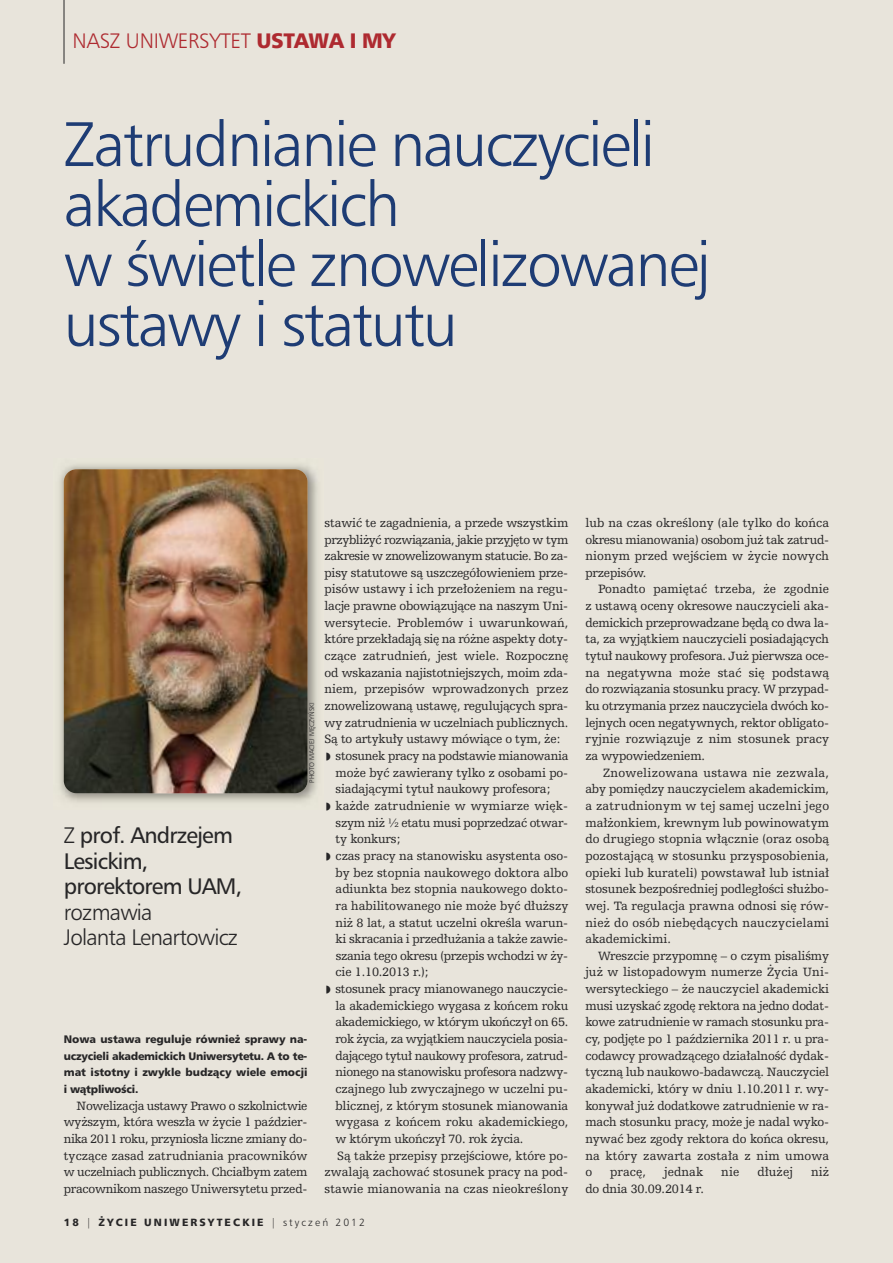
<style>
.page{position:relative;width:893px;height:1263px;background:#e8e4db}
.page>*{position:absolute;margin:0;border:0;box-sizing:border-box;transform-origin:0 0}
.t1{font:63px/60px "Humnst 777 Lt EU";letter-spacing:-.035em;color:#1e3c74}
.t2{font:22.5px/25.5px "Humnst 777 EU";letter-spacing:-.035em;color:#272627}
.t3{font:22.5px/25.5px "Humnst 777 Lt EU";letter-spacing:-.035em;color:#272627}
.t4{font:21px "Humnst 777 Lt EU";letter-spacing:-.015em;color:#ae2a30}
.t5{font:12.75px/16.6px "Humst Slab 712 EU";letter-spacing:-.015em;color:#272627;text-align:justify}
.t6{font:12.75px "Humst Slab 712 EU";letter-spacing:.005em;color:#272627}
.t7{font:12.75px "Humst Slab 712 EU";letter-spacing:-.035em;color:#272627}
.t8{font:10.95px/16.6px "Humnst 777 Blk EU";letter-spacing:-.005em;color:#272627;text-align:justify}
.t9{font:10.5px "Humnst 777 Blk EU";letter-spacing:.2em;color:#272627}
.t10{font:6.75px "Humnst 777 Lt EU";color:#272627}
.s1{font-family:"Humnst 777 Blk EU"}
.s2{font-family:"Humnst 777 Lt EU"}
.s3{font-family:"Menlo";font-weight:700;font-style:italic;font-size:13.2px}
</style>
<div class="page">
<hr style="left:64px;top:0;width:1px;height:64px;background:#272627">
<img style="left:59px;top:464px;width:259px;height:339px">
<img style="left:64px;top:469px;width:244px;height:324px;border-radius:13px">
<h3 class="t4" style="left:73px;top:28px;width:325px">Nasz UNiweRsytet <span class="s1">USTAWA I MY</span></h3>
<h1 class="t1" style="left:64px;top:113px;width:650px">zatrudnianie nauczycieli akademickich<br>w świetle znowelizowanej ustawy i statutu</h1>
<h2 class="t2" style="left:64px;top:822px;width:180px"><span class="s2">z</span> prof. Andrzejem lesickim, prorektorem UAm,</h2>
<h2 class="t3" style="left:64px;top:899px;width:176px">rozmawia<br>jolanta lenartowicz</h2>
<p class="t10" style="left:308px;top:783px;width:82px;rotate:-90deg">PHoto Maciej Męczyński</p>
<p class="t8" style="left:64px;top:1031px;width:245px">Nowa ustawa reguluje również sprawy na&shy;uczycieli akademickich Uniwersytetu. A to te&shy;mat istotny i zwykle budzący wiele emocji i wątpliwości.</p>
<p class="t5" style="left:64px;top:1097px;width:245px;text-indent:13px">Nowelizacja ustawy Prawo o szkolnictwie wyższym, która weszła w życie 1 paździer&shy;nika 2011 roku, przyniosła liczne zmiany do&shy;tyczące zasad zatrudniania pracowników w uczelniach publicznych. Chciałbym zatem pracownikom naszego Uniwersytetu przed-</p>
<p class="t5" style="left:325px;top:514px;width:245px">stawić te zagadnienia, a przede wszystkim</p>
<p class="t7" style="left:325px;top:532px;width:245px">przybliżyć rozwiązania, jakie przyjęto w tym</p>
<p class="t7" style="left:325px;top:548px;width:245px">zakresie w znowelizowanym statucie. Bo za-</p>
<p class="t5" style="left:325px;top:564px;width:245px">pisy statutowe są uszczegółowieniem prze-</p>
<p class="t5" style="left:325px;top:581px;width:245px">pisów ustawy i ich przełożeniem na regu-</p>
<p class="t5" style="left:325px;top:598px;width:245px">lacje prawne obowiązujące na naszym Uni-</p>
<p class="t5" style="left:325px;top:614px;width:245px">wersytecie. Problemów i uwarunkowań,</p>
<p class="t5" style="left:325px;top:631px;width:245px">które przekładają się na różne aspekty doty-</p>
<p class="t5" style="left:325px;top:648px;width:245px">czące zatrudnień, jest wiele. Rozpocznę</p>
<p class="t5" style="left:325px;top:664px;width:245px">od wskazania najistotniejszych, moim zda-</p>
<p class="t5" style="left:325px;top:681px;width:245px">niem, przepisów wprowadzonych przez</p>
<p class="t5" style="left:325px;top:698px;width:245px">znowelizowaną ustawę, regulujących spra-</p>
<p class="t5" style="left:325px;top:714px;width:245px">wy zatrudnienia w uczelniach publicznych.</p>
<p class="t5" style="left:325px;top:731px;width:238px">Są to artykuły ustawy mówiące o tym, że:</p>
<p class="t5" style="left:325px;top:747px;width:245px"><span class="s3">◗</span> stosunek pracy na podstawie mianowania</p>
<p class="t5" style="left:336px;top:764px;width:234px">może być zawierany tylko z osobami po-</p>
<p class="t5" style="left:336px;top:781px;width:217px">siadającymi tytuł naukowy profesora;</p>
<p class="t6" style="left:325px;top:798px;width:245px"><span class="s3">◗</span> każde zatrudnienie w wymiarze więk-</p>
<p class="t5" style="left:336px;top:814px;width:234px">szym niż ½ etatu musi poprzedzać otwar-</p>
<p class="t5" style="left:336px;top:831px;width:67px">ty konkurs;</p>
<p class="t5" style="left:325px;top:847px;width:245px"><span class="s3">◗</span> czas pracy na stanowisku asystenta oso-</p>
<p class="t6" style="left:336px;top:865px;width:234px">by bez stopnia naukowego doktora albo</p>
<p class="t5" style="left:336px;top:881px;width:234px">adiunkta bez stopnia naukowego dokto-</p>
<p class="t5" style="left:336px;top:897px;width:234px">ra habilitowanego nie może być dłuższy</p>
<p class="t5" style="left:336px;top:914px;width:234px">niż 8 lat, a statut uczelni określa warun-</p>
<p class="t5" style="left:336px;top:931px;width:234px">ki skracania i przedłużania a także zawie-</p>
<p class="t5" style="left:336px;top:947px;width:234px">szania tego okresu (przepis wchodzi w ży-</p>
<p class="t5" style="left:336px;top:964px;width:95px">cie 1.10.2013 r.);</p>
<p class="t5" style="left:325px;top:981px;width:245px"><span class="s3">◗</span> stosunek pracy mianowanego nauczycie-</p>
<p class="t5" style="left:335px;top:997px;width:234px">la akademickiego wygasa z końcem roku</p>
<p class="t5" style="left:335px;top:1014px;width:234px">akademickiego, w którym ukończył on 65.</p>
<p class="t5" style="left:335px;top:1031px;width:234px">rok życia, za wyjątkiem nauczyciela posia-</p>
<p class="t5" style="left:335px;top:1047px;width:234px">dającego tytuł naukowy profesora, zatrud-</p>
<p class="t5" style="left:335px;top:1064px;width:234px">nionego na stanowisku profesora nadzwy-</p>
<p class="t5" style="left:335px;top:1080px;width:234px">czajnego lub zwyczajnego w uczelni pu-</p>
<p class="t5" style="left:335px;top:1097px;width:234px">blicznej, z którym stosunek mianowania</p>
<p class="t5" style="left:335px;top:1114px;width:234px">wygasa z końcem roku akademickiego,</p>
<p class="t5" style="left:335px;top:1130px;width:189px">w którym ukończył 70. rok życia.</p>
<p class="t5" style="left:337px;top:1147px;width:232px">Są także przepisy przejściowe, które po-</p>
<p class="t5" style="left:325px;top:1164px;width:245px">zwalają zachować stosunek pracy na pod-</p>
<p class="t6" style="left:325px;top:1181px;width:245px">stawie mianowania na czas nieokreślony</p>
<p class="t9" style="left:64px;top:1216px;width:303px">18 <span class="s2">|</span> ŻYCIE UNIWERSYTECKIE <span class="s2">| styczeń 2012</span></p>
<p class="t5" style="left:585px;top:514px;width:245px">lub na czas określony (ale tylko do końca okresu mianowania) osobom już tak zatrud&shy;nionym przed wejściem w życie nowych przepisów.</p>
<p class="t5" style="left:585px;top:581px;width:245px;text-indent:13px">Ponadto pamiętać trzeba, że zgodnie z ustawą oceny okresowe nauczycieli aka&shy;demickich przeprowadzane będą co dwa la&shy;ta, za wyjątkiem nauczycieli posiadających tytuł naukowy profesora. Już pierwsza oce&shy;na negatywna może stać się podstawą do rozwiązania stosunku pracy. W przypad&shy;ku otrzymania przez nauczyciela dwóch ko&shy;lejnych ocen negatywnych, rektor obligato&shy;ryjnie rozwiązuje z nim stosunek pracy za wypowiedzeniem.</p>
<p class="t5" style="left:585px;top:764px;width:245px;text-indent:18px">Znowelizowana ustawa nie zezwala, aby pomiędzy nauczycielem akademickim, a zatrudnionym w tej samej uczelni jego małżonkiem, krewnym lub powinowatym do drugiego stopnia włącznie (oraz osobą pozostającą w stosunku przysposobienia, opieki lub kurateli) powstawał lub istniał stosunek bezpośredniej podległości służbo&shy;wej. Ta regulacja prawna odnosi się rów&shy;nież do osób niebędących nauczycielami akademickimi.</p>
<p class="t5" style="left:585px;top:947px;width:245px;text-indent:13px">Wreszcie przypomnę – o czym pisaliśmy już w listopadowym numerze Życia Uni&shy;wersyteckiego – że nauczyciel akademicki musi uzyskać zgodę rektora na jedno dodat&shy;kowe zatrudnienie w ramach stosunku pra&shy;cy, podjęte po 1 października 2011 r. u pra&shy;codawcy prowadzącego działalność dydak&shy;tyczną lub naukowo-badawczą. Nauczyciel akademicki, który w dniu 1.10.2011 r. wy&shy;konywał już dodatkowe zatrudnienie w ra&shy;mach stosunku pracy, może je nadal wyko&shy;nywać bez zgody rektora do końca okresu, na który zawarta została z nim umowa o</p>
<p class="t5" style="left:610px;top:1164px;width:37px">pracę,</p>
<p class="t5" style="left:664px;top:1164px;width:41px">jednak</p>
<p class="t5" style="left:721px;top:1164px;width:20px">nie</p>
<p class="t5" style="left:757px;top:1164px;width:37px">dłużej</p>
<p class="t5" style="left:811px;top:1164px;width:20px">niż</p>
<p class="t5" style="left:585px;top:1180px;width:120px">do dnia 30.09.2014 r.</p>
</div>
